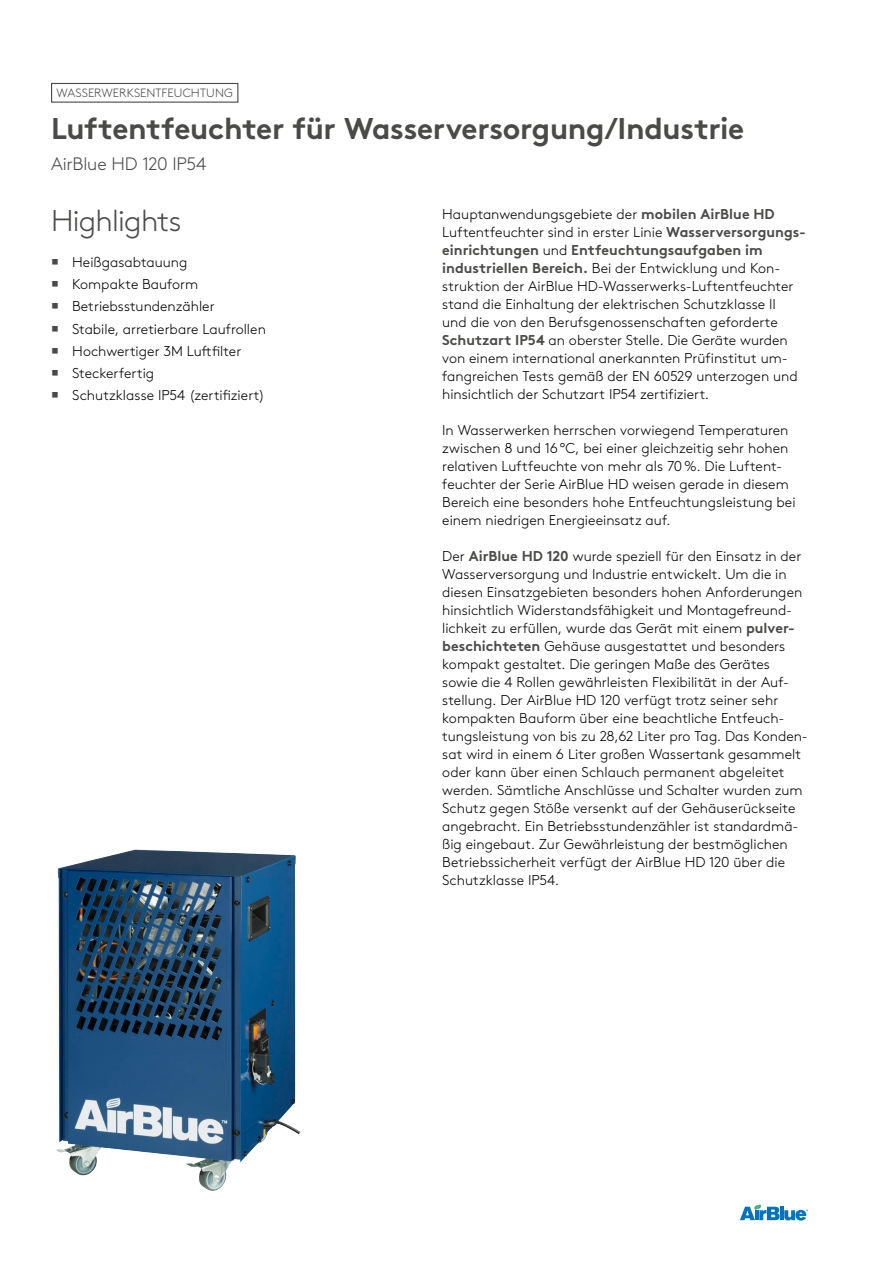
<style>
.page{position:relative;width:893px;height:1263px;background:#fff}
.page>*{position:absolute;margin:0;border:0;box-sizing:border-box;transform-origin:0 0}
.t1{font:700 30px "Swegon Brown";letter-spacing:-.01em;color:#4a4a49}
.t2{font:300 30px "Swegon Brown";letter-spacing:-.025em;color:#4a4a49}
.t3{font:300 18px "Swegon Brown";letter-spacing:-.015em;color:#4a4a49}
.t4{font:300 14.25px/18px "Swegon Brown";color:#000}
.t5{font:300 12px "Swegon Brown";letter-spacing:.005em;color:#4a4a49}
.s1{font-weight:700;color:#4a4a49}
</style>
<div class="page">
<svg style="left:740px;top:1204px;width:68px;height:16px"></svg>
<img style="left:56px;top:849px;width:245px;height:342px">
<div style="left:51px;top:83px;width:187px;height:20px;border:1px solid #4a4a49"></div>
<p class="t5" style="left:56px;top:84px;width:178px">WASSERWERKSENTFEUCHTUNG</p>
<h1 class="t1" style="left:51px;top:105px;width:695px">Luftentfeuchter für Wasserversorgung/Industrie</h1>
<p class="t3" style="left:51px;top:151px;width:157px">AirBlue HD 120 IP54</p>
<h1 class="t2" style="left:51px;top:198px;width:132px">Highlights</h1>
<p class="t4" style="left:72px;top:250px;width:195px;line-height:22.2px">Heißgasabtauung<br>Kompakte Bauform<br>Betriebsstundenzähler<br>Stabile, arretierbare Laufrollen<br>Hochwertiger 3M Luftfilter<br>Steckerfertig<br>Schutzklasse IP54 (zertifiziert)</p>
<p class="t4" style="left:442px;top:204px;width:365px">Hauptanwendungsgebiete der <span class="s1">mobilen AirBlue HD </span>Luftentfeuchter sind in erster Linie <span class="s1">Wasserversorgungs&shy;einrichtungen</span> und <span class="s1">Entfeuchtungsaufgaben im industriellen Bereich.</span> Bei der Entwicklung und Kon&shy;struktion der AirBlue HD-Wasserwerks-Luftentfeuchter stand die Einhaltung der elektrischen Schutzklasse II<br>und die von den Berufsgenossenschaften geforderte <span class="s1">Schutzart IP54</span> an oberster Stelle. Die Geräte wurden von einem international anerkannten Prüfinstitut um&shy;fangreichen Tests gemäß der EN 60529 unterzogen und hinsichtlich der Schutzart IP54 zertifiziert.</p>
<p class="t4" style="left:442px;top:420px;width:355px">In Wasserwerken herrschen vorwiegend Temperaturen zwischen 8 und 16°C, bei einer gleichzeitig sehr hohen relativen Luftfeuchte von mehr als 70%. Die Luftent&shy;feuchter der Serie AirBlue HD weisen gerade in diesem Bereich eine besonders hohe Entfeuchtungsleistung bei einem niedrigen Energieeinsatz auf.</p>
<p class="t4" style="left:442px;top:546px;width:367px">Der <span class="s1">AirBlue HD 120</span> wurde speziell für den Einsatz in der Wasserversorgung und Industrie entwickelt. Um die in diesen Einsatzgebieten besonders hohen Anforderungen hinsichtlich Widerstandsfähigkeit und Montagefreund&shy;lichkeit zu erfüllen, wurde das Gerät mit einem <span class="s1">pulver&shy;beschichteten</span> Gehäuse ausgestattet und besonders kompakt gestaltet. Die geringen Maße des Gerätes sowie die 4 Rollen gewährleisten Flexibilität in der Auf&shy;stellung. Der AirBlue HD 120 verfügt trotz seiner sehr kompakten Bauform über eine beachtliche Entfeuch&shy;tungsleistung von bis zu 28,62 Liter pro Tag. Das Konden&shy;sat wird in einem 6 Liter großen Wassertank gesammelt oder kann über einen Schlauch permanent abgeleitet werden. Sämtliche Anschlüsse und Schalter wurden zum Schutz gegen Stöße versenkt auf der Gehäuserückseite angebracht. Ein Betriebsstundenzähler ist standardmä&shy;ßig eingebaut. Zur Gewährleistung der bestmöglichen Betriebssicherheit verfügt der AirBlue HD 120 über die Schutzklasse IP54.</p>
</div>
